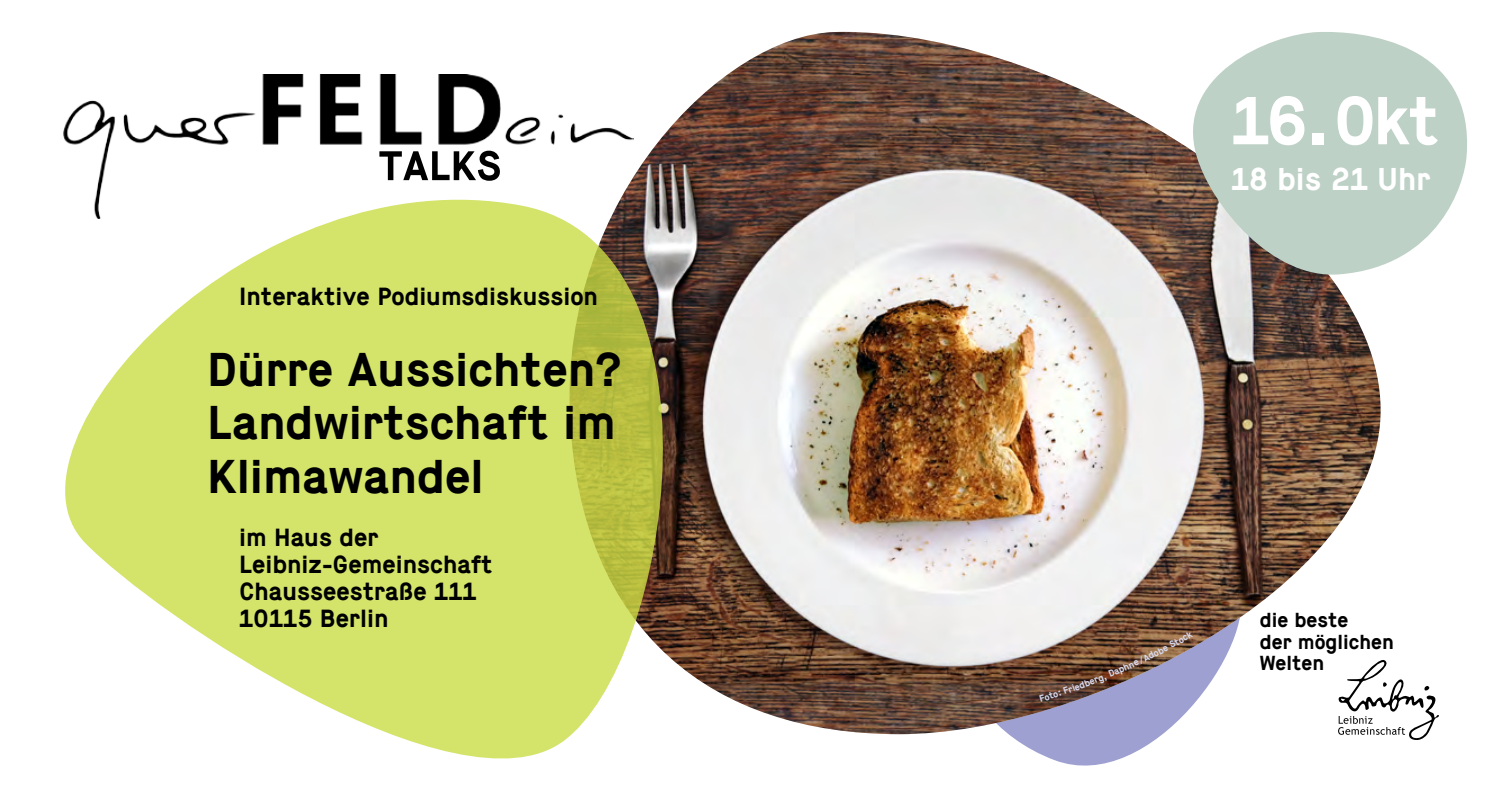
<style>
.page{position:relative;width:1499px;height:798px;background:#fff}
.page>*{position:absolute;margin:0;border:0;box-sizing:border-box;transform-origin:0 0}
.t1{font:700 67.5px "Maison";color:#fff}
.t2{font:700 47.25px/53.6px "Maison";color:#000;text-align:justify}
.t3{font:700 31.5px "Maison";color:#fff}
.t4{font:700 24.75px/26.8px "Maison";color:#000}
.t5{font:700 20.25px/21.6px "Maison";color:#000}
.t6{font:700 9.45px "Maison";color:#d7d8ed}
</style>
<div class="page">
<svg style="left:1008px;top:734px;width:155px;height:32px;fill:#9da0d0"></svg>
<img style="left:633px;top:32px;width:748px;height:702px">
<svg style="left:65px;top:155px;width:667px;height:604px;fill:#d4e369"></svg>
<svg style="left:1172px;top:32px;width:295px;height:248px;fill:#bed1c6"></svg>
<svg style="left:1337px;top:658px;width:102px;height:82px"></svg>
<img style="left:64px;top:74px;width:569px;height:145px">
<svg style="left:379px;top:151px;width:121px;height:30px"></svg>
<svg style="left:1039px;top:686px;width:30px;height:15px"></svg>
<svg style="left:1084px;top:630px;width:109px;height:56px;background:#7c6158"></svg>
<p class="t4" style="left:239px;top:283px;width:360px">Interaktive Podiumsdiskussion</p>
<h2 class="t2" style="left:207px;top:343px;width:416px">Dürre Aussichten?<br>Landwirtschaft im Klimawandel</h2>
<p class="t4" style="left:239px;top:524px;width:255px">im Haus der<br>Leibniz-Gemeinschaft<br>Chausseestraße 111<br>10115 Berlin</p>
<h1 class="t1" style="left:1231px;top:79px;width:210px">16. Okt</h1>
<p class="t3" style="left:1231px;top:160px;width:201px">18 bis 21 Uhr</p>
<p class="t6" style="left:1066px;top:684px;width:19px;rotate:-20deg">ried</p>
<p class="t5" style="left:1260px;top:609px;width:136px">die beste<br>der möglichen<br>Welten</p>
</div>
